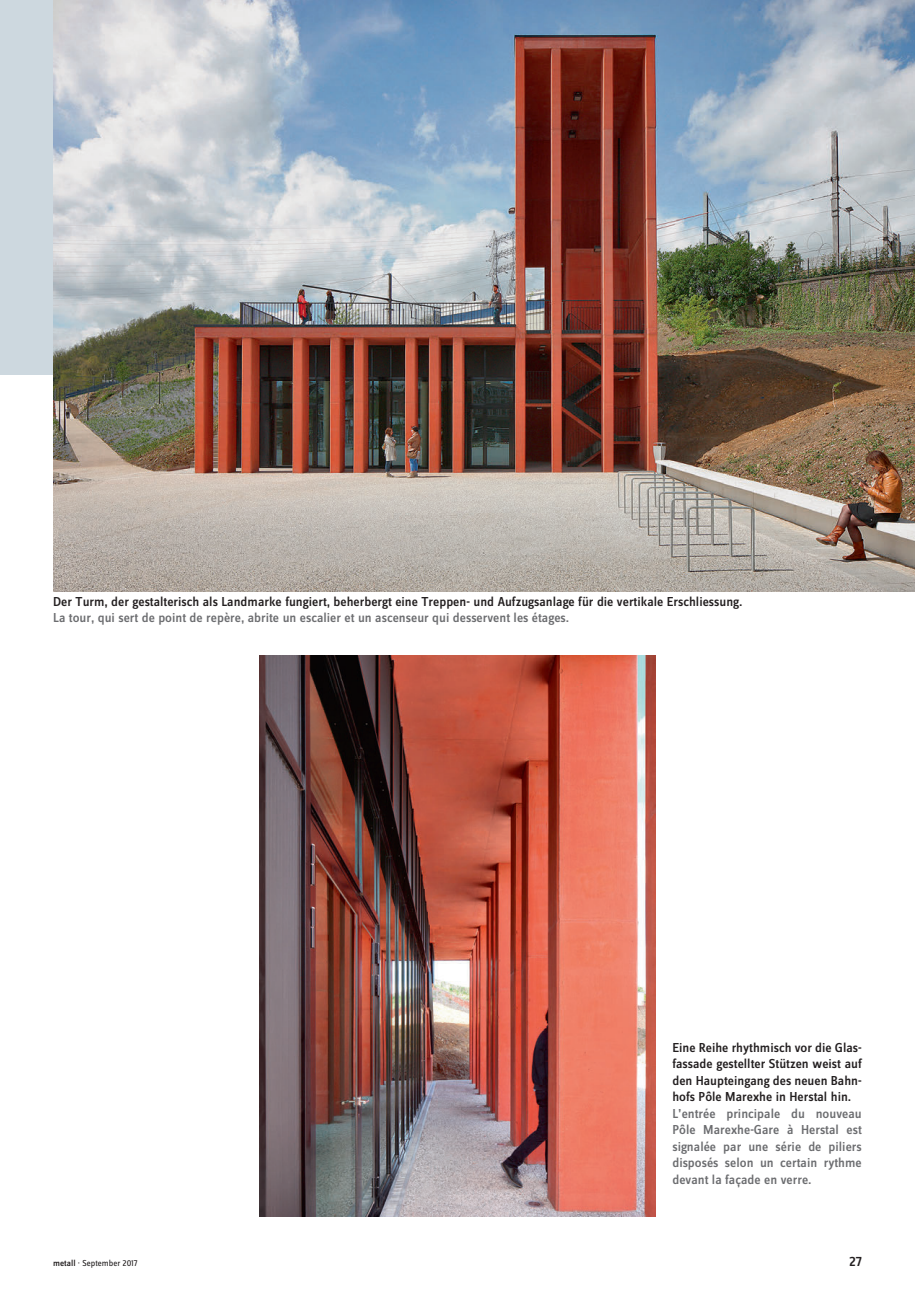
<style>
.page{position:relative;width:915px;height:1293px;background:#fff}
.page>*{position:absolute;margin:0;border:0;box-sizing:border-box;transform-origin:0 0}
.t1{font:500 14.25px "Zine Sans Dis";color:#231f20}
.DE_Grundtext_o_EZ{font:500 13.5px/16.5px "Zine Sans Dis";color:#231f20;text-align:justify}
.DE_Grundtext_o_EZ-2{font:500 13.5px/16.5px "Zine Sans Dis";color:#6c6d70;text-align:justify}
.t2{font:9px "Zine Sans Dis";color:#231f20}
.s1{font-weight:500}
</style>
<div class="page">
<hr style="left:0;top:952px;width:1px;height:264px;background:#e1e7ea">
<div style="left:0;top:0;width:914px;height:375px;background:#cdd8df"></div>
<img style="left:53px;top:0;width:861px;height:591px">
<img style="left:259px;top:655px;width:396px;height:561px">
<p class="DE_Grundtext_o_EZ" style="left:53px;top:594px;width:690px">Der Turm, der gestalterisch als Landmarke fungiert, beherbergt eine Treppen- und Aufzugsanlage für die vertikale Erschliessung.</p>
<p class="DE_Grundtext_o_EZ-2" style="left:53px;top:610px;width:517px">La tour, qui sert de point de repère, abrite un escalier et un ascenseur qui desservent les étages.</p>
<p class="DE_Grundtext_o_EZ" style="left:672px;top:1039px;width:191px">Eine Reihe rhythmisch vor die Glas&shy;fassade gestellter Stützen weist auf den Haupteingang des neuen Bahn&shy;hofs Pôle Marexhe in Herstal hin.</p>
<p class="DE_Grundtext_o_EZ-2" style="left:672px;top:1105px;width:191px">L’entrée principale du nouveau Pôle Marexhe-Gare à Herstal est signalée par une série de piliers disposés selon un certain rythme devant la façade en verre.</p>
<p class="t2" style="left:53px;top:1259px;width:86px"><span class="s1">metall</span> · September 2017</p>
<p class="t1" style="left:848px;top:1254px;width:14px">27</p>
</div>
